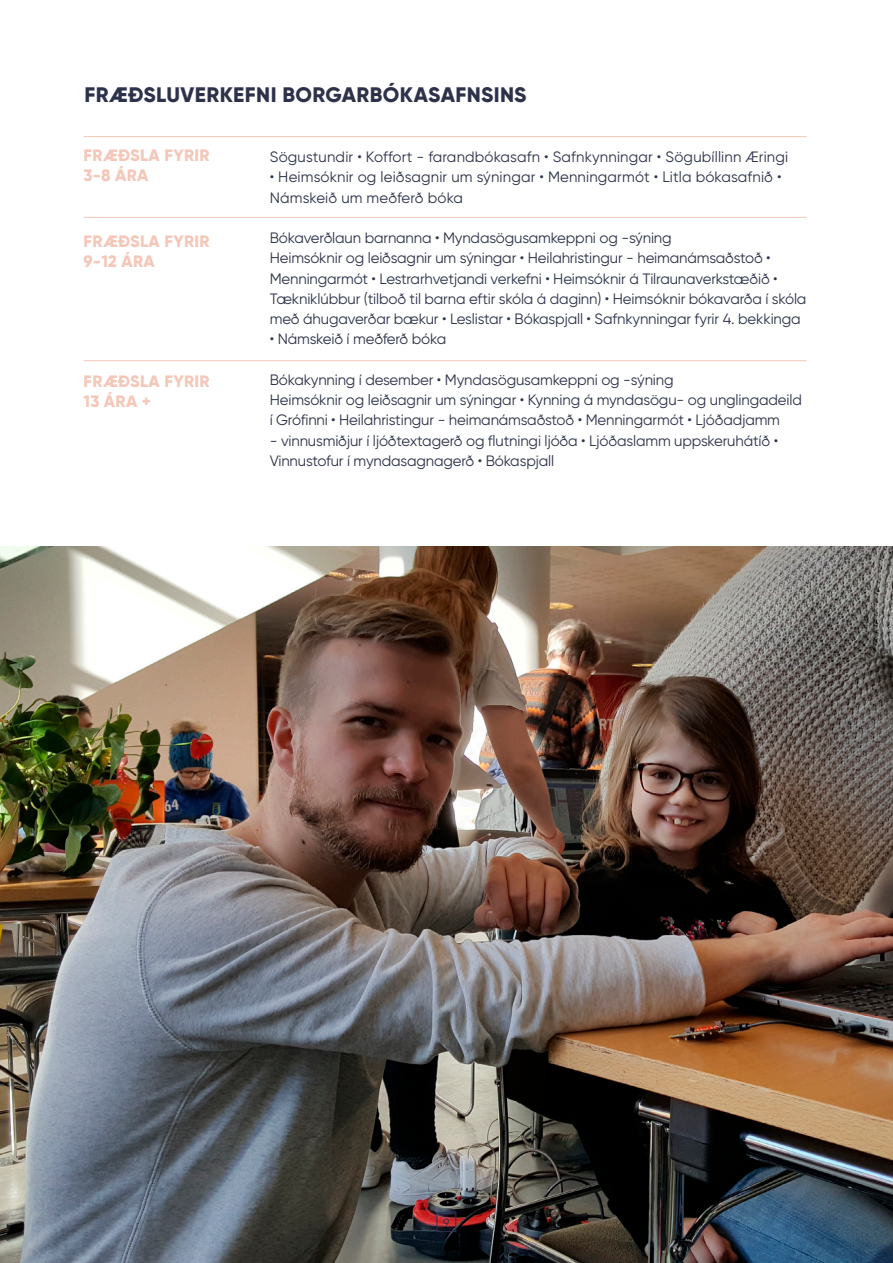
<style>
.page{position:relative;width:893px;height:1263px;background:#fff}
.page>*{position:absolute;margin:0;border:0;box-sizing:border-box;transform-origin:0 0}
.t1{font:800 21px "Gilroy";letter-spacing:.02em;color:#2d324a}
.t2{font:800 16.5px/19.8px "Gilroy";letter-spacing:.02em;color:#f5c7b8}
.t3{font:15px/20.2px "Gilroy";letter-spacing:-.01em;color:#2d324a}
.t4{font:15px/20.2px "Gilroy";letter-spacing:.01em;color:#2d324a}
.t5{font:12px "Gilroy";color:#2d324a}
</style>
<div class="page">
<hr style="left:84px;top:136px;width:722px;height:1px;background:#f5c7b8">
<hr style="left:84px;top:217px;width:722px;height:1px;background:#f5c7b8">
<hr style="left:84px;top:360px;width:722px;height:1px;background:#f5c7b8">
<img style="left:0;top:546px;width:893px;height:717px">
<div style="left:437px;top:1212px;width:19px;height:20px;border:1px solid #2d324a"></div>
<h1 class="t1" style="left:84px;top:82px;width:444px">FRÆÐSLUVERKEFNI BORGARBÓKASAFNSINS</h1>
<p class="t2" style="left:84px;top:146px;width:128px">FRÆÐSLA FYRIR<br>3-8 ÁRA</p>
<p class="t2" style="left:84px;top:231px;width:128px">FRÆÐSLA FYRIR<br>9-12 ÁRA</p>
<p class="t2" style="left:84px;top:371px;width:128px">FRÆÐSLA FYRIR<br>13 ÁRA +</p>
<p class="t4" style="left:270px;top:147px;width:520px">Sögustundir • Koffort - farandbókasafn • Safnkynningar • Sögubíllinn Æringi</p>
<p class="t4" style="left:270px;top:167px;width:513px">• Heimsóknir og leiðsagnir um sýningar • Menningarmót • Litla bókasafnið •<br>Námskeið um meðferð bóka</p>
<p class="t3" style="left:270px;top:228px;width:538px">Bókaverðlaun barnanna • Myndasögusamkeppni og -sýning<br>Heimsóknir og leiðsagnir um sýningar • Heilahristingur - heimanámsaðstoð • Menningarmót • Lestrarhvetjandi verkefni • Heimsóknir á Tilraunaverkstæðið • Tækniklúbbur (tilboð til barna eftir skóla á daginn) • Heimsóknir bókavarða í skóla með áhugaverðar bækur • Leslistar • Bókaspjall • Safnkynningar fyrir 4. bekkinga</p>
<p class="t3" style="left:270px;top:329px;width:178px">• Námskeið í meðferð bóka</p>
<p class="t3" style="left:270px;top:369px;width:534px">Bókakynning í desember • Myndasögusamkeppni og -sýning<br>Heimsóknir og leiðsagnir um sýningar • Kynning á myndasögu- og unglingadeild í Grófinni • Heilahristingur - heimanámsaðstoð • Menningarmót • Ljóðadjamm</p>
<p class="t3" style="left:270px;top:430px;width:510px">- vinnusmiðjur í ljóðtextagerð og flutningi ljóða • Ljóðaslamm uppskeruhátíð •<br>Vinnustofur í myndasagnagerð • Bókaspjall</p>
<p class="t5" style="left:443px;top:1215px;width:8px">9</p>
</div>
